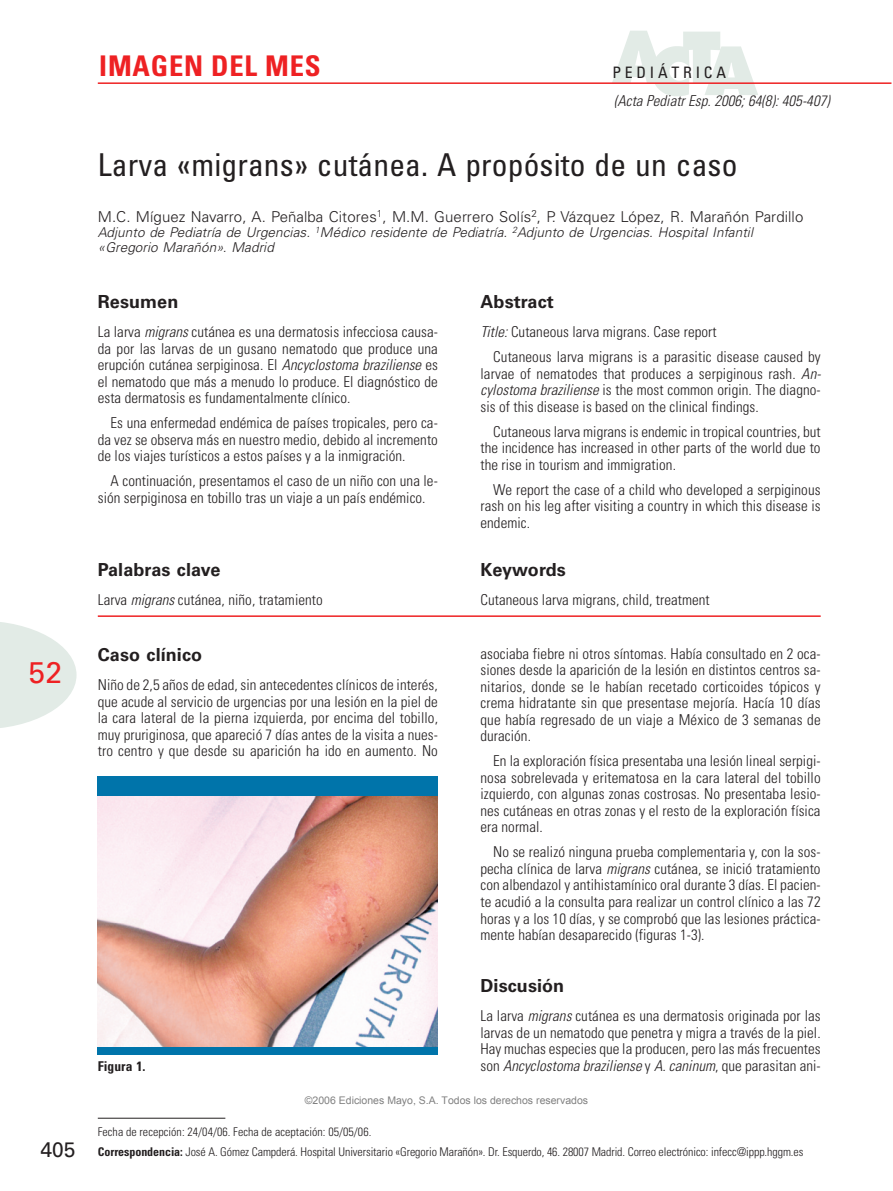
<style>
.page{position:relative;width:893px;height:1191px;background:#fff}
.page>*{position:absolute;margin:0;border:0;box-sizing:border-box;transform-origin:0 0}
.t1{font:condensed 31.5px "Univers LT Std";letter-spacing:.005em;color:#231f20}
.t2{font:30px "Univers LT Std";color:#ee2123}
.t3{font:700 condensed 28.5px "Univers LT Std";letter-spacing:.03em;color:#ee2123}
.t4{font:21px "Univers LT Std";color:#231f20}
.t5{font:700 18px "Univers LT Std";letter-spacing:.005em;color:#231f20}
.t6{font:condensed 15.75px "Univers";letter-spacing:.24em;color:#231f20}
.t7{font:300 condensed 15px/16.5px "Univers LT Std";letter-spacing:.005em;color:#231f20;text-align:justify}
.t8{font:300 15px "Univers LT Std";letter-spacing:.005em;color:#231f20}
.t9{font:italic 300 condensed 15px "Univers LT Std";letter-spacing:.005em;color:#231f20}
.t10{font:italic 300 13.5px/15px "Univers LT Std";letter-spacing:.005em;color:#231f20}
.t11{font:700 condensed 13.5px "Univers LT Std";letter-spacing:.005em;color:#231f20}
.t12{font:300 condensed 12px/20.2px "Univers LT Std";letter-spacing:-.005em;color:#231f20}
.t13{font:10.5px "Arial";color:#808080}
.s1{font-style:italic}
.s2{font-weight:700}
</style>
<div class="page">
<svg style="left:612px;top:31px;width:146px;height:65px"></svg>
<hr style="left:98px;top:82px;width:793px;height:2px;background:#ee2123">
<svg style="left:0;top:622px;width:77px;height:106px"></svg>
<hr style="left:98px;top:615px;width:723px;height:2px;background:#ee2123">
<img style="left:98px;top:796px;width:340px;height:250px">
<div style="left:98px;top:1046px;width:340px;height:8px;background:#0074aa"></div>
<div style="left:98px;top:776px;width:340px;height:20px;background:#0074aa"></div>
<hr style="left:98px;top:1117px;width:127px;height:1px;background:#231f20">
<h2 class="t2" style="left:29px;top:658px;width:35px">52</h2>
<h3 class="t4" style="left:40px;top:1139px;width:37px">405</h3>
<h3 class="t3" style="left:99px;top:52px;width:223px">IMAGEN DEL MES</h3>
<p class="t6" style="left:612px;top:66px;width:115px">PEDIÁTRICA</p>
<p class="t9" style="left:614px;top:94px;width:217px">(Acta Pediatr Esp. 2006; 64(8): 405-407)</p>
<h1 class="t1" style="left:98px;top:150px;width:641px">Larva «migrans» cutánea. A propósito de un caso</h1>
<p class="t8" style="left:98px;top:210px;width:707px">M.C. Míguez Navarro, A. Peñalba Citores<sup>1</sup>, M.M. Guerrero Solís<sup>2</sup>, P. Vázquez López, R. Marañón Pardillo</p>
<p class="t10" style="left:98px;top:226px;width:657px">Adjunto de Pediatría de Urgencias. <sup>1</sup>Médico residente de Pediatría. <sup>2</sup>Adjunto de Urgencias. Hospital Infantil «Gregorio Marañón». Madrid</p>
<p class="t5" style="left:98px;top:293px;width:82px">Resumen</p>
<p class="t7" style="left:98px;top:325px;width:342px">La larva <span class="s1">migrans</span> cutánea es una dermatosis infecciosa causa&shy;da por las larvas de un gusano nematodo que produce una erupción cutánea serpiginosa. El <span class="s1">Ancyclostoma braziliense</span> es el nematodo que más a menudo lo produce. El diagnóstico de esta dermatosis es fundamentalmente clínico.</p>
<p class="t7" style="left:98px;top:416px;width:342px;text-indent:13px">Es una enfermedad endémica de países tropicales, pero ca&shy;da vez se observa más en nuestro medio, debido al incremento de los viajes turísticos a estos países y a la inmigración.</p>
<p class="t7" style="left:98px;top:474px;width:342px;text-indent:13px">A continuación, presentamos el caso de un niño con una le&shy;sión serpiginosa en tobillo tras un viaje a un país endémico.</p>
<p class="t5" style="left:98px;top:561px;width:124px">Palabras clave</p>
<p class="t7" style="left:98px;top:592px;width:226px">Larva <span class="s1">migrans</span> cutánea, niño, tratamiento</p>
<p class="t5" style="left:98px;top:646px;width:106px">Caso clínico</p>
<p class="t7" style="left:98px;top:677px;width:342px">Niño de 2,5 años de edad, sin antecedentes clínicos de interés, que acude al servicio de urgencias por una lesión en la piel de la cara lateral de la pierna izquierda, por encima del tobillo, muy pruriginosa, que apareció 7 días antes de la visita a nues&shy;tro centro y que desde su aparición ha ido en aumento. No</p>
<p class="t11" style="left:98px;top:1059px;width:49px">Figura 1.</p>
<p class="t5" style="left:480px;top:293px;width:75px">Abstract</p>
<p class="t7" style="left:493px;top:320px;width:329px;line-height:25px;text-indent:-13px"><span class="s1">Title:</span> Cutaneous larva migrans. Case report<br>Cutaneous larva migrans is a parasitic disease caused by</p>
<p class="t7" style="left:480px;top:366px;width:342px">larvae of nematodes that produces a serpiginous rash. <span class="s1">An&shy;cylostoma braziliense</span> is the most common origin. The diagno&shy;sis of this disease is based on the clinical findings.</p>
<p class="t7" style="left:480px;top:424px;width:342px;text-indent:13px">Cutaneous larva migrans is endemic in tropical countries, but the incidence has increased in other parts of the world due to the rise in tourism and immigration.</p>
<p class="t7" style="left:480px;top:482px;width:342px;text-indent:13px">We report the case of a child who developed a serpiginous rash on his leg after visiting a country in which this disease is endemic.</p>
<p class="t5" style="left:480px;top:560px;width:87px">Keywords</p>
<p class="t7" style="left:480px;top:592px;width:231px">Cutaneous larva migrans, child, treatment</p>
<p class="t7" style="left:480px;top:646px;width:342px">asociaba fiebre ni otros síntomas. Había consultado en 2 oca&shy;siones desde la aparición de la lesión en distintos centros sa&shy;nitarios, donde se le habían recetado corticoides tópicos y crema hidratante sin que presentase mejoría. Hacía 10 días que había regresado de un viaje a México de 3 semanas de duración.</p>
<p class="t7" style="left:480px;top:754px;width:342px;text-indent:13px">En la exploración física presentaba una lesión lineal serpigi&shy;nosa sobrelevada y eritematosa en la cara lateral del tobillo izquierdo, con algunas zonas costrosas. No presentaba lesio&shy;nes cutáneas en otras zonas y el resto de la exploración física era normal.</p>
<p class="t7" style="left:480px;top:845px;width:342px;text-indent:13px">No se realizó ninguna prueba complementaria y, con la sos&shy;pecha clínica de larva <span class="s1">migrans</span> cutánea, se inició tratamiento con albendazol y antihistamínico oral durante 3 días. El pacien&shy;te acudió a la consulta para realizar un control clínico a las 72 horas y a los 10 días, y se comprobó que las lesiones práctica&shy;mente habían desaparecido (figuras 1-3).</p>
<p class="t5" style="left:480px;top:977px;width:85px">Discusión</p>
<p class="t7" style="left:480px;top:1008px;width:342px">La larva <span class="s1">migrans</span> cutánea es una dermatosis originada por las larvas de un nematodo que penetra y migra a través de la piel.<br>Hay muchas especies que la producen, pero las más frecuentes son <span class="s1">Ancyclostoma braziliense</span> y <span class="s1">A. caninum</span>, que parasitan ani-</p>
<p class="t13" style="left:305px;top:1094px;width:285px">©2006 Ediciones Mayo, S.A. Todos los derechos reservados</p>
<p class="t12" style="left:98px;top:1122px;width:707px">Fecha de recepción: 24/04/06. Fecha de aceptación: 05/05/06.<br><span class="s2">Correspondencia:</span> José A. Gómez Campderá. Hospital Universitario «Gregorio Marañón». Dr. Esquerdo, 46. 28007 Madrid. Correo electrónico: infecc@ippp.hggm.es</p>
</div>
